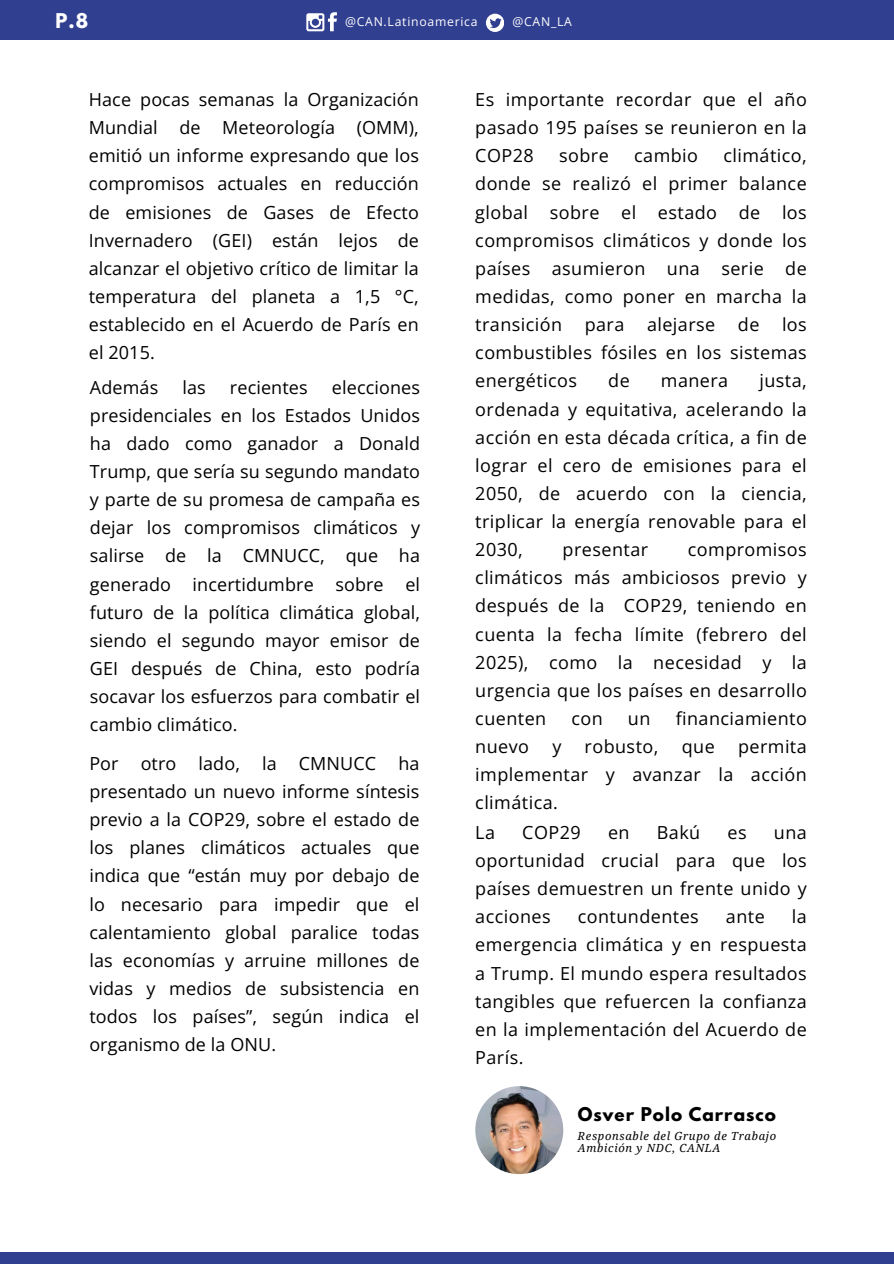
<style>
.page{position:relative;width:894px;height:1264px;background:#fff}
.page>*{position:absolute;margin:0;border:0;box-sizing:border-box;transform-origin:0 0}
.t1{font:18px/28.2px "Open Sans";letter-spacing:.025em;color:#000;text-align:justify}
.t2{font:18px "Open Sans";letter-spacing:.005em;color:#000}
.t3{font:700 18px "League Spartan";color:#fff}
.t4{font:700 16.8px "League Spartan";letter-spacing:.06em;color:#000}
.t5{font:12.3px "Open Sans";letter-spacing:.06em;color:#fff}
.t6{font:italic 11.25px/12.1px "Droid Serif";letter-spacing:.06em;color:#000}
</style>
<div class="page">
<div style="left:0;top:0;width:893px;height:39px;background:#313f91"></div>
<div style="left:0;top:1252px;width:893px;height:11px;background:#313f91"></div>
<svg style="left:306px;top:12px;width:31px;height:19px"></svg>
<svg style="left:486px;top:14px;width:18px;height:18px"></svg>
<img style="left:475px;top:1086px;width:88px;height:88px;border-radius:50%">
<h4 class="t3" style="left:55px;top:12px;width:34px">P.8</h4>
<h1 class="t5" style="left:345px;top:13px;width:134px">@CAN.Latinoamerica</h1>
<p class="t5" style="left:512px;top:13px;width:61px">@CAN_LA</p>
<p class="t1" style="left:89px;top:85px;width:331px">Hace pocas semanas la Organización Mundial de Meteorología (OMM), emitió un informe expresando que los compromisos actuales en reducción de emisiones de Gases de Efecto Invernadero (GEI) están lejos de alcanzar el objetivo crítico de limitar la temperatura del planeta a 1,5 °C, establecido en el Acuerdo de París en el 2015.</p>
<p class="t1" style="left:90px;top:372px;width:70px">Además</p>
<p class="t1" style="left:182px;top:372px;width:25px">las</p>
<p class="t2" style="left:230px;top:374px;width:79px">recientes</p>
<p class="t1" style="left:90px;top:372px;width:331px;text-indent:242px">elecciones presidenciales en los Estados Unidos ha dado como ganador a Donald Trump, que sería su segundo mandato y parte de su promesa de campaña es dejar los compromisos climáticos y salirse de la CMNUCC, que ha generado incertidumbre sobre el futuro de la política climática global, siendo el segundo mayor emisor de GEI después de China, esto podría socavar los esfuerzos para combatir el</p>
<h2 class="t2" style="left:90px;top:712px;width:149px">cambio climático.</h2>
<h3 class="t1" style="left:89px;top:748px;width:331px">Por otro lado, la CMNUCC ha presentado un nuevo informe síntesis previo a la COP29, sobre el estado de los planes climáticos actuales que indica que “están muy por debajo de lo necesario para impedir que el calentamiento global paralice todas las economías y arruine millones de vidas y medios de subsistencia en todos los países”, según indica el organismo de la ONU.</h3>
<p class="t1" style="left:475px;top:85px;width:333px">Es importante recordar que el año pasado 195 países se reunieron en la COP28</p>
<p class="t1" style="left:475px;top:141px;width:333px;text-indent:248px">climático, donde se realizó el primer balance global sobre el estado de los compromisos climáticos y donde los países asumieron una serie de medidas, como poner en marcha la transición</p>
<p class="t1" style="left:559px;top:141px;width:51px">sobre</p>
<p class="t1" style="left:634px;top:141px;width:65px">cambio</p>
<p class="t1" style="left:475px;top:310px;width:333px;text-indent:306px">los combustibles fósiles en los sistemas energéticos</p>
<p class="t1" style="left:584px;top:310px;width:41px">para</p>
<p class="t1" style="left:646px;top:310px;width:70px">alejarse</p>
<p class="t1" style="left:737px;top:310px;width:23px">de</p>
<p class="t1" style="left:608px;top:366px;width:23px">de</p>
<p class="t1" style="left:660px;top:366px;width:69px">manera</p>
<p class="t1" style="left:475px;top:366px;width:333px;text-indent:284px">justa, ordenada y equitativa, acelerando la acción en esta década crítica, a fin de lograr el cero de emisiones para el 2050, de acuerdo con la ciencia, triplicar la energía renovable para el 2030,</p>
<p class="t1" style="left:475px;top:535px;width:333px;text-indent:212px">compromisos climáticos más ambiciosos previo y después de la COP29, teniendo en cuenta la fecha límite (febrero del 2025), como la necesidad y la urgencia que los países en desarrollo cuenten</p>
<p class="t1" style="left:562px;top:535px;width:87px">presentar</p>
<p class="t1" style="left:571px;top:704px;width:33px">con</p>
<p class="t1" style="left:627px;top:704px;width:24px">un</p>
<p class="t1" style="left:675px;top:704px;width:133px">financiamiento</p>
<p class="t1" style="left:475px;top:732px;width:55px">nuevo</p>
<p class="t1" style="left:552px;top:732px;width:10px">y</p>
<p class="t1" style="left:584px;top:732px;width:75px">robusto,</p>
<p class="t1" style="left:681px;top:732px;width:35px">que</p>
<p class="t1" style="left:475px;top:732px;width:333px;text-align:right">permita<br>implementar y avanzar la acción</p>
<p class="t1" style="left:475px;top:788px;width:84px">climática.</p>
<h3 class="t1" style="left:475px;top:817px;width:21px">La</h3>
<h3 class="t1" style="left:522px;top:817px;width:60px">COP29</h3>
<h3 class="t1" style="left:608px;top:817px;width:23px">en</h3>
<h3 class="t1" style="left:656px;top:817px;width:45px">Bakú</h3>
<h3 class="t1" style="left:727px;top:817px;width:21px">es</h3>
<h3 class="t1" style="left:475px;top:817px;width:333px;text-indent:298px">una oportunidad crucial para que los países demuestren un frente unido y acciones</h3>
<h3 class="t1" style="left:475px;top:902px;width:333px;text-indent:316px">la emergencia climática y en respuesta a Trump. El mundo espera resultados tangibles que refuercen la confianza en la implementación del Acuerdo de París.</h3>
<h3 class="t1" style="left:577px;top:902px;width:122px">contundentes</h3>
<h3 class="t1" style="left:725px;top:902px;width:40px">ante</h3>
<h3 class="t4" style="left:577px;top:1106px;width:199px">Osver Polo Carrasco</h3>
<h3 class="t6" style="left:577px;top:1129px;width:200px">Responsable del Grupo de Trabajo<br>Ambición y NDC, CANLA</h3>
</div>
